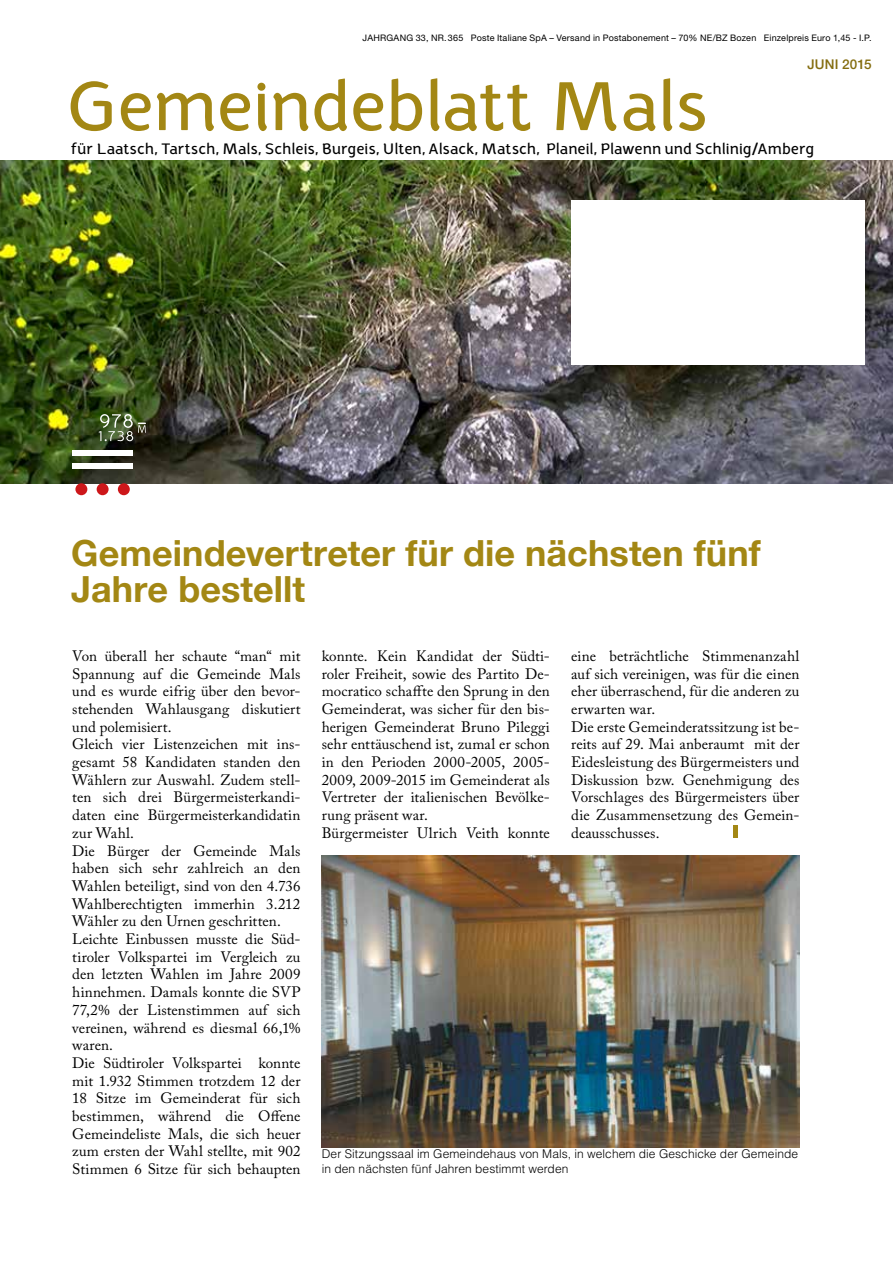
<style>
.page{position:relative;width:893px;height:1263px;background:#fff}
.page>*{position:absolute;margin:0;border:0;box-sizing:border-box;transform-origin:0 0}
.t1{font:700 75px "Halvorsen";letter-spacing:-.02em;color:#a38714}
.t2{font:700 36px/36px "Helvetica Neue";letter-spacing:.005em;color:#a38714}
.t3{font:700 16.5px "Halvorsen";letter-spacing:-.01em;color:#000}
.t4{font:15px/17.7px "Adobe Caslon Pro";letter-spacing:.005em;color:#000}
.t5{font:500 13.5px "Helvetica Neue";letter-spacing:.01em;color:#846d0f}
.t6{font:300 12px/15px "Helvetica";letter-spacing:.005em;color:#000}
.t7{font:9px "Helvetica Neue";letter-spacing:.025em;color:#000}
</style>
<div class="page">
<img style="left:322px;top:855px;width:477px;height:292px">
<hr style="left:733px;top:825px;width:4px;height:13px;background:#a38714">
<img style="left:0;top:161px;width:893px;height:323px">
<div style="left:72px;top:463px;width:61px;height:6px;background:#fff"></div>
<div style="left:72px;top:450px;width:61px;height:6px;background:#fff"></div>
<div style="left:75px;top:483px;width:12px;height:12px;background:#cd171a;border-radius:50%"></div>
<div style="left:118px;top:483px;width:12px;height:12px;background:#cd171a;border-radius:50%"></div>
<div style="left:97px;top:483px;width:12px;height:12px;background:#cd171a;border-radius:50%"></div>
<svg style="left:99px;top:414px;width:47px;height:27px"></svg>
<div style="left:571px;top:201px;width:294px;height:164px;background:#fff"></div>
<p class="t7" style="left:363px;top:33px;width:511px">JAHRGANG 33, NR.365 Poste Italiane SpA – Versand in Postabonement – 70% NE/BZ Bozen Einzelpreis Euro 1,45 - I.P.</p>
<p class="t5" style="left:807px;top:57px;width:66px">JUNI 2015</p>
<h1 class="t1" style="left:66px;top:66px;width:644px">Gemeindeblatt Mals</h1>
<p class="t3" style="left:71px;top:140px;width:745px">für Laatsch, Tartsch, Mals, Schleis, Burgeis, Ulten, Alsack, Matsch, Planeil, Plawenn und Schlinig/Amberg</p>
<h2 class="t2" style="left:71px;top:534px;width:691px">Gemeindevertreter für die nächsten fünf<br>Jahre bestellt</h2>
<p class="t4" style="left:72px;top:647px;width:230px">Von überall her schaute “man“ mit<br>Spannung auf die Gemeinde Mals und es wurde eifrig über den bevor&shy;stehenden Wahlausgang diskutiert und polemisiert.<br>Gleich vier Listenzeichen mit ins&shy;gesamt 58 Kandidaten standen den<br>Wählern zur Auswahl. Zudem stell&shy;ten sich drei Bürgermeisterkandi&shy;daten eine Bürgermeisterkandidatin zur Wahl.<br>Die Bürger der Gemeinde Mals haben sich sehr zahlreich an den<br>Wahlen beteiligt, sind von den 4.736<br>Wahlberechtigten immerhin 3.212<br>Wähler zu den Urnen geschritten.<br>Leichte Einbussen musste die Süd&shy;tiroler Volkspartei im Vergleich zu den letzten Wahlen im Jahre 2009 hinnehmen. Damals konnte die SVP<br>77,2% der Listenstimmen auf sich vereinen, während es diesmal 66,1% waren.<br>Die Südtiroler Volkspartei konnte mit 1.932 Stimmen trotzdem 12 der<br>18 Sitze im Gemeinderat für sich bestimmen, während die Offene<br>Gemeindeliste Mals, die sich heuer zum ersten der Wahl stellte, mit 902<br>Stimmen 6 Sitze für sich behaupten</p>
<p class="t4" style="left:322px;top:647px;width:230px">konnte. Kein Kandidat der Südti&shy;roler Freiheit, sowie des Partito De&shy;mocratico schaffte den Sprung in den Gemeinderat, was sicher für den bis&shy;herigen Gemeinderat Bruno Pileggi sehr enttäuschend ist, zumal er schon in den Perioden 2000-2005, 2005- 2009, 2009-2015 im Gemeinderat als Vertreter der italienischen Bevölke&shy;rung präsent war.<br>Bürgermeister Ulrich Veith konnte</p>
<p class="t4" style="left:571px;top:647px;width:230px">eine beträchtliche Stimmenanzahl auf sich vereinigen, was für die einen eher überraschend, für die anderen zu erwarten war.<br>Die erste Gemeinderatssitzung ist be&shy;reits auf 29. Mai anberaumt mit der<br>Eidesleistung des Bürgermeisters und<br>Diskussion bzw. Genehmigung des<br>Vorschlages des Bürgermeisters über die Zusammensetzung des Gemein&shy;deausschusses.</p>
<p class="t6" style="left:322px;top:1145px;width:478px">Der Sitzungssaal im Gemeindehaus von Mals, in welchem die Geschicke der Gemeinde in den nächsten fünf Jahren bestimmt werden</p>
</div>
